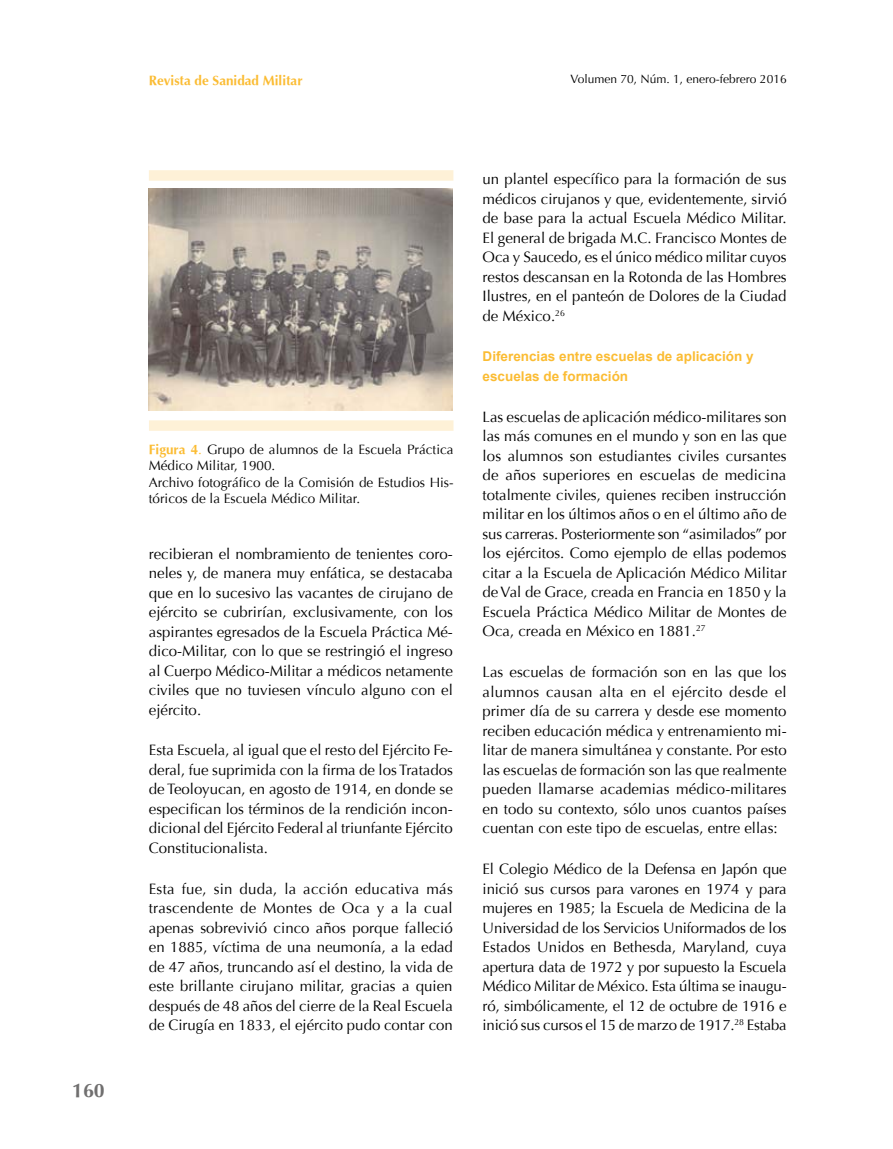
<style>
.page{position:relative;width:893px;height:1149px;background:#fff}
.page>*{position:absolute;margin:0;border:0;box-sizing:border-box;transform-origin:0 0}
.t1{font:700 19.5px "Optima";color:#706f6f}
.t2{font:15px/19.5px "Optima";color:#000;text-align:justify}
.t3{font:13.5px/16.5px "Optima";color:#000}
.t4{font:700 13.5px/19.5px "Arial";color:#fbbc33}
.t5{font:700 13.5px "Optima";color:#fbbc33}
.t6{font:12px "Optima";color:#000}
.s1{font-weight:700;color:#fbbc33}
.s2{color:#fbbc33}
</style>
<div class="page">
<div style="left:149px;top:420px;width:304px;height:10px;background:#fef1d7"></div>
<div style="left:149px;top:170px;width:304px;height:11px;background:#fef1d7"></div>
<img style="left:149px;top:189px;width:304px;height:221px">
<h1 class="t1" style="left:72px;top:1079px;width:34px">160</h1>
<p class="t5" style="left:149px;top:72px;width:155px">Revista de Sanidad Militar</p>
<p class="t6" style="left:571px;top:72px;width:218px">Volumen 70, Núm. 1, enero-febrero 2016</p>
<p class="t3" style="left:149px;top:441px;width:306px"><span class="s1">Figura 4</span><span class="s2">.</span> Grupo de alumnos de la Escuela Práctica Médico Militar, 1900.<br>Archivo fotográfico de la Comisión de Estudios His&shy;tóricos de la Escuela Médico Militar.</p>
<p class="t2" style="left:149px;top:543px;width:306px">recibieran el nombramiento de tenientes coro&shy;neles y, de manera muy enfática, se destacaba que en lo sucesivo las vacantes de cirujano de ejército se cubrirían, exclusivamente, con los aspirantes egresados de la Escuela Práctica Mé&shy;dico-Militar, con lo que se restringió el ingreso al Cuerpo Médico-Militar a médicos netamente civiles que no tuviesen vínculo alguno con el ejército.</p>
<p class="t2" style="left:149px;top:740px;width:306px">Esta Escuela, al igual que el resto del Ejército Fe&shy;deral, fue suprimida con la firma de los Tratados de Teoloyucan, en agosto de 1914, en donde se especifican los términos de la rendición incon&shy;dicional del Ejército Federal al triunfante Ejército Constitucionalista.</p>
<p class="t2" style="left:149px;top:878px;width:306px">Esta fue, sin duda, la acción educativa más trascendente de Montes de Oca y a la cual apenas sobrevivió cinco años porque falleció en 1885, víctima de una neumonía, a la edad de 47 años, truncando así el destino, la vida de este brillante cirujano militar, gracias a quien después de 48 años del cierre de la Real Escuela de Cirugía en 1833, el ejército pudo contar con</p>
<p class="t2" style="left:483px;top:169px;width:306px">un plantel específico para la formación de sus médicos cirujanos y que, evidentemente, sirvió de base para la actual Escuela Médico Militar.<br>El general de brigada M.C. Francisco Montes de Oca y Saucedo, es el único médico militar cuyos restos descansan en la Rotonda de las Hombres Ilustres, en el panteón de Dolores de la Ciudad de México.<sup>26</sup></p>
<p class="t4" style="left:483px;top:347px;width:272px">Diferencias entre escuelas de aplicación y escuelas de formación</p>
<p class="t2" style="left:483px;top:407px;width:306px">Las escuelas de aplicación médico-militares son las más comunes en el mundo y son en las que los alumnos son estudiantes civiles cursantes de años superiores en escuelas de medicina totalmente civiles, quienes reciben instrucción militar en los últimos años o en el último año de sus carreras. Posteriormente son “asimilados” por los ejércitos. Como ejemplo de ellas podemos citar a la Escuela de Aplicación Médico Militar de Val de Grace, creada en Francia en 1850 y la Escuela Práctica Médico Militar de Montes de Oca, creada en México en 1881.<sup>27</sup></p>
<p class="t2" style="left:483px;top:662px;width:306px">Las escuelas de formación son en las que los alumnos causan alta en el ejército desde el primer día de su carrera y desde ese momento reciben educación médica y entrenamiento mi&shy;litar de manera simultánea y constante. Por esto las escuelas de formación son las que realmente pueden llamarse academias médico-militares en todo su contexto, sólo unos cuantos países cuentan con este tipo de escuelas, entre ellas:</p>
<p class="t2" style="left:483px;top:859px;width:306px">El Colegio Médico de la Defensa en Japón que inició sus cursos para varones en 1974 y para mujeres en 1985; la Escuela de Medicina de la Universidad de los Servicios Uniformados de los Estados Unidos en Bethesda, Maryland, cuya apertura data de 1972 y por supuesto la Escuela Médico Militar de México. Esta última se inaugu&shy;ró, simbólicamente, el 12 de octubre de 1916 e inició sus cursos el 15 de marzo de 1917.<sup>28</sup> Estaba</p>
</div>
